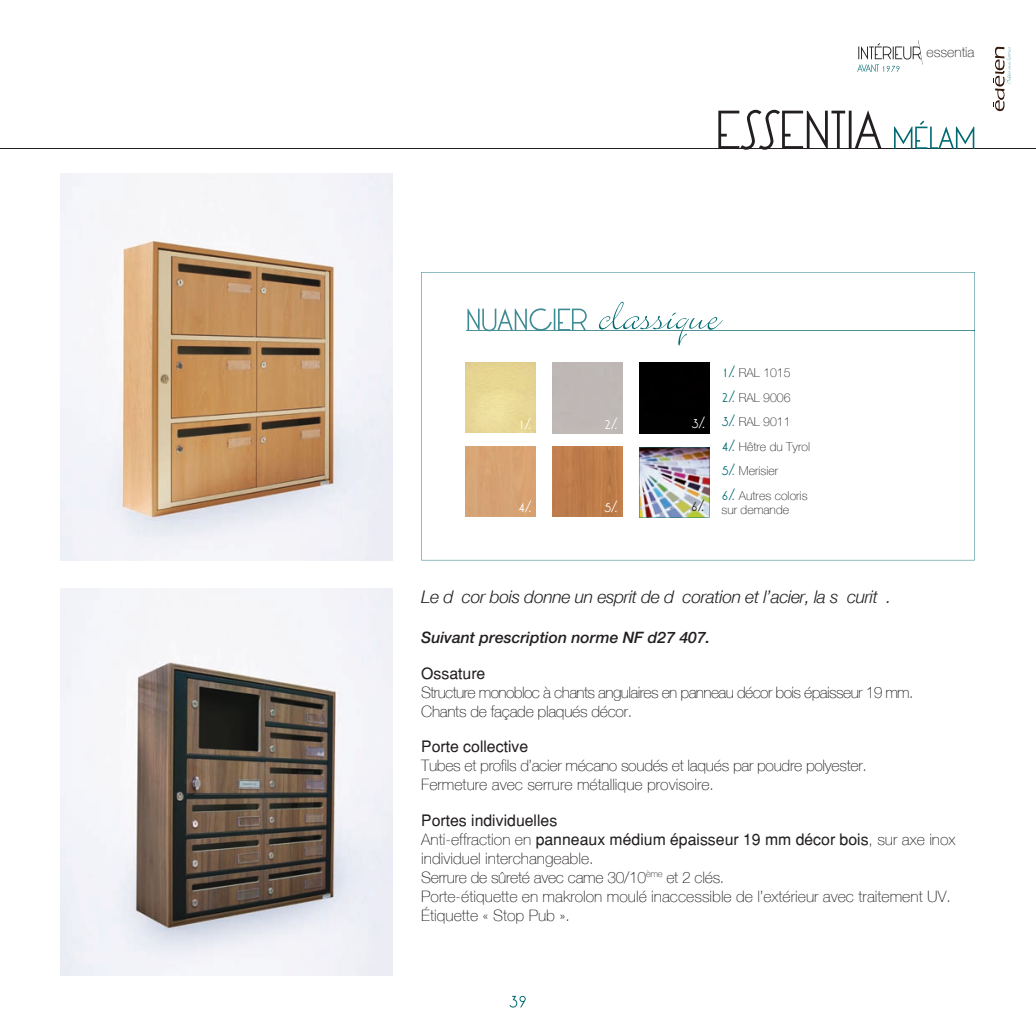
<style>
.page{position:relative;width:1036px;height:1036px;background:#fff}
.page>*{position:absolute;margin:0;border:0;box-sizing:border-box;transform-origin:0 0}
.t1{font:italic 17.5px "Helvetica Neue";letter-spacing:-.02em;color:#231f20}
.t2{font:100 15.75px/18.9px "Helve Nue";color:#231f20}
.t3{font:15.75px/18.9px "Helvetica";color:#231f20}
.t4{font:100 15.75px/18.9px "Helve Nue";letter-spacing:-.02em;color:#231f20}
.t5{font:100 15.75px/18.9px "Helve Nue";letter-spacing:-.04em;color:#231f20}
.t6{font:italic 500 15.75px "Helvetica Neue";color:#231f20}
.t7{font:100 14px "Helve Nue";color:#231f20}
.t8{font:100 12.25px/24.5px "Helve Nue";color:#231f20}
.t9{font:12.25px "LT Oksana";color:#fff}
.t10{font:12.25px "LT Oksana";color:#231f20}
.s1{font-family:"LT Oksana";font-weight:400;color:#006a71}
.s2{font-family:"LT Oksana";font-weight:400;color:#3d7479}
.s3{font-family:"Helve Nue";font-weight:100}
</style>
<div class="page">
<hr style="left:0;top:149px;width:1036px;height:1px;background:#231f20">
<svg style="left:993px;top:47px;width:18px;height:64px"></svg>
<svg style="left:857px;top:40px;width:66px;height:32px"></svg>
<svg style="left:894px;top:121px;width:80px;height:28px"></svg>
<svg style="left:718px;top:110px;width:164px;height:40px"></svg>
<img style="left:60px;top:174px;width:333px;height:386px">
<img style="left:60px;top:588px;width:333px;height:388px">
<svg style="left:421px;top:272px;width:554px;height:288px"></svg>
<hr style="left:466px;top:330px;width:508px;height:1px;background:#519199">
<svg style="left:467px;top:308px;width:120px;height:23px"></svg>
<div style="left:552px;top:446px;width:70px;height:70px;background:#be7c4b"></div>
<div style="left:466px;top:447px;width:70px;height:70px;background:#d7a373"></div>
<img style="left:466px;top:363px;width:70px;height:70px">
<div style="left:552px;top:363px;width:71px;height:70px;background:#beb8b5"></div>
<div style="left:639px;top:363px;width:70px;height:70px;background:#010101"></div>
<img style="left:639px;top:447px;width:71px;height:71px">
<svg style="left:599px;top:302px;width:124px;height:43px"></svg>
<svg style="left:509px;top:996px;width:17px;height:11px"></svg>
<p class="t7" style="left:926px;top:43px;width:50px">essentia</p>
<p class="t9" style="left:518px;top:415px;width:15px">1/ .</p>
<p class="t9" style="left:518px;top:498px;width:15px">4/ .</p>
<p class="t9" style="left:604px;top:415px;width:15px">2/ .</p>
<p class="t9" style="left:604px;top:498px;width:15px">5/ .</p>
<p class="t8" style="left:721px;top:360px;width:90px"><span class="s1">1/ .</span> RAL 1015<br><span class="s1">2/</span> <span class="s2">.</span> RAL 9006<br><span class="s1">3/</span> <span class="s2">.</span> RAL 9011<br><span class="s1">4/</span> <span class="s2">.</span> Hêtre du Tyrol<br><span class="s1">5/</span> <span class="s2">.</span> Merisier<br><span class="s1">6/</span> <span class="s2">.</span> Autres coloris</p>
<p class="t9" style="left:692px;top:414px;width:15px">3/ .</p>
<p class="t10" style="left:691px;top:497px;width:15px">6/ .</p>
<p class="t8" style="left:721px;top:497px;width:69px">sur demande</p>
<p class="t1" style="left:421px;top:587px;width:471px">Le décor bois donne un esprit de décoration et l’acier, la sécurité.</p>
<p class="t6" style="left:421px;top:628px;width:290px">Suivant prescription norme NF d27 407.</p>
<p class="t3" style="left:421px;top:664px;width:66px">Ossature</p>
<p class="t5" style="left:421px;top:682px;width:494px">Structure monobloc à chants angulaires en panneau décor bois épaisseur 19 mm.<br>Chants de façade plaqués décor.</p>
<p class="t3" style="left:421px;top:737px;width:109px">Porte collective</p>
<p class="t4" style="left:421px;top:756px;width:447px">Tubes et profils d’acier mécano soudés et laqués par poudre polyester.<br>Fermeture avec serrure métallique provisoire.</p>
<p class="t3" style="left:421px;top:811px;width:536px">Portes individuelles<br><span class="s3">Anti-effraction en</span> panneaux médium épaisseur 19 mm décor bois<span class="s3">, sur axe inox</span></p>
<p class="t2" style="left:421px;top:848px;width:531px">individuel interchangeable.<br>Serrure de sûreté avec came 30/10<sup>ème</sup> et 2 clés.<br>Porte-étiquette en makrolon moulé inaccessible de l’extérieur avec traitement UV.<br>Étiquette « Stop Pub ».</p>
</div>
